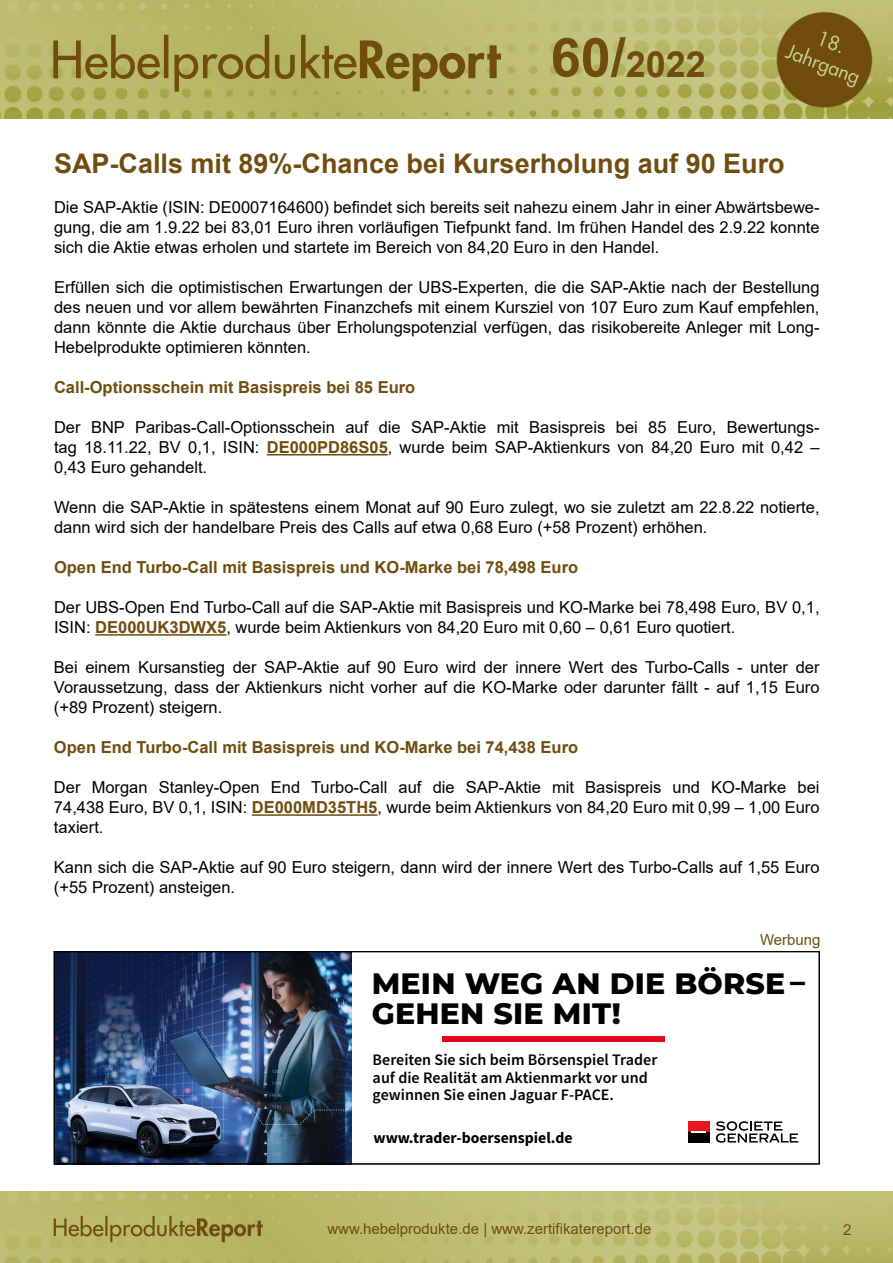
<style>
.page{position:relative;width:893px;height:1263px;background:#fff}
.page>*{position:absolute;margin:0;border:0;box-sizing:border-box;transform-origin:0 0}
.t1{font:700 36px "Arial";color:#704d0f}
.t2{font:800 30px/30px "Montserrat";letter-spacing:.005em;color:#000}
.t3{font:700 27px "Arial";color:#704d0f}
.t4{font:16.5px/20px "Arial";color:#000;text-align:justify}
.t5{font:700 16.5px "Arial";color:#704d0f}
.t6{font:600 16.05px/17.5px "Source Sans Pro";color:#000}
.t7{font:700 15.75px "Source Sans Pro";color:#000}
.t8{font:15px "Arial";color:#704d0f}
.s1{font-size:54px}
.s2{font-weight:700;color:#704d0f}
</style>
<div class="page">
<img style="left:0;top:1192px;width:893px;height:71px">
<img style="left:0;top:0;width:893px;height:119px">
<hr style="left:267px;top:454px;width:121px;height:1px;background:#704d0f">
<hr style="left:95px;top:634px;width:131px;height:2px;background:#704d0f">
<hr style="left:252px;top:814px;width:125px;height:2px;background:#704d0f">
<img style="left:56px;top:953px;width:296px;height:209px">
<svg style="left:716px;top:1121px;width:82px;height:22px"></svg>
<div style="left:688px;top:1121px;width:22px;height:11px;background:#e4181c"></div>
<div style="left:688px;top:1132px;width:22px;height:11px;background:#000"></div>
<svg style="left:692px;top:1131px;width:14px;height:2px"></svg>
<div style="left:442px;top:1036px;width:222px;height:6px;background:#e9041e"></div>
<div style="left:54px;top:951px;width:766px;height:213px;border:1px solid #000"></div>
<h1 class="t1" style="left:551px;top:39px;width:157px"><span class="s1">60/</span>2022</h1>
<h3 class="t3" style="left:54px;top:144px;width:732px">SAP-Calls mit 89%-Chance bei Kurserholung auf 90 Euro</h3>
<p class="t4" style="left:54px;top:197px;width:767px">Die SAP-Aktie (ISIN: DE0007164600) befindet sich bereits seit nahezu einem Jahr in einer Abwärtsbewe&shy;gung, die am 1.9.22 bei 83,01 Euro ihren vorläufigen Tiefpunkt fand. Im frühen Handel des 2.9.22 konnte sich die Aktie etwas erholen und startete im Bereich von 84,20 Euro in den Handel.</p>
<p class="t4" style="left:54px;top:277px;width:767px">Erfüllen sich die optimistischen Erwartungen der UBS-Experten, die die SAP-Aktie nach der Bestellung des neuen und vor allem bewährten Finanzchefs mit einem Kursziel von 107 Euro zum Kauf empfehlen, dann könnte die Aktie durchaus über Erholungspotenzial verfügen, das risikobereite Anleger mit Long-Hebelprodukte optimieren könnten.</p>
<p class="t5" style="left:54px;top:375px;width:363px">Call-Optionsschein mit Basispreis bei 85 Euro</p>
<p class="t4" style="left:54px;top:417px;width:767px">Der BNP Paribas-Call-Optionsschein auf die SAP-Aktie mit Basispreis bei 85 Euro, Bewertungs&shy;tag 18.11.22, BV 0,1, ISIN: <span class="s2">DE000PD86S05</span>, wurde beim SAP-Aktienkurs von 84,20 Euro mit 0,42 – 0,43 Euro gehandelt.</p>
<p class="t4" style="left:54px;top:497px;width:767px">Wenn die SAP-Aktie in spätestens einem Monat auf 90 Euro zulegt, wo sie zuletzt am 22.8.22 notierte, dann wird sich der handelbare Preis des Calls auf etwa 0,68 Euro (+58 Prozent) erhöhen.</p>
<p class="t5" style="left:54px;top:556px;width:526px">Open End Turbo-Call mit Basispreis und KO-Marke bei 78,498 Euro</p>
<p class="t4" style="left:54px;top:597px;width:767px">Der UBS-Open End Turbo-Call auf die SAP-Aktie mit Basispreis und KO-Marke bei 78,498 Euro, BV 0,1,<br>ISIN: <span class="s2">DE000UK3DWX5</span>, wurde beim Aktienkurs von 84,20 Euro mit 0,60 – 0,61 Euro quotiert.</p>
<p class="t4" style="left:54px;top:657px;width:767px">Bei einem Kursanstieg der SAP-Aktie auf 90 Euro wird der innere Wert des Turbo-Calls - unter der Voraussetzung, dass der Aktienkurs nicht vorher auf die KO-Marke oder darunter fällt - auf 1,15 Euro (+89 Prozent) steigern.</p>
<p class="t5" style="left:54px;top:736px;width:526px">Open End Turbo-Call mit Basispreis und KO-Marke bei 74,438 Euro</p>
<p class="t4" style="left:54px;top:777px;width:767px">Der Morgan Stanley-Open End Turbo-Call auf die SAP-Aktie mit Basispreis und KO-Marke bei 74,438 Euro, BV 0,1, ISIN: <span class="s2">DE000MD35TH5</span>, wurde beim Aktienkurs von 84,20 Euro mit 0,99 – 1,00 Euro taxiert.</p>
<p class="t4" style="left:54px;top:857px;width:767px">Kann sich die SAP-Aktie auf 90 Euro steigern, dann wird der innere Wert des Turbo-Calls auf 1,55 Euro (+55 Prozent) ansteigen.</p>
<p class="t8" style="left:760px;top:930px;width:62px">Werbung</p>
<h2 class="t2" style="left:372px;top:966px;width:435px">MEIN WEG AN DIE BÖRSE –<br>GEHEN SIE MIT!</h2>
<p class="t6" style="left:373px;top:1052px;width:286px">Bereiten Sie sich beim Börsenspiel Trader auf die Realität am Aktienmarkt vor und gewinnen Sie einen Jaguar F-PACE.</p>
<p class="t7" style="left:373px;top:1127px;width:201px">www.trader-boersenspiel.de</p>
<p class="t8" style="left:327px;top:1218px;width:326px">www.hebelprodukte.de | www.zertifikatereport.de</p>
<p class="t8" style="left:843px;top:1219px;width:10px">2</p>
</div>
